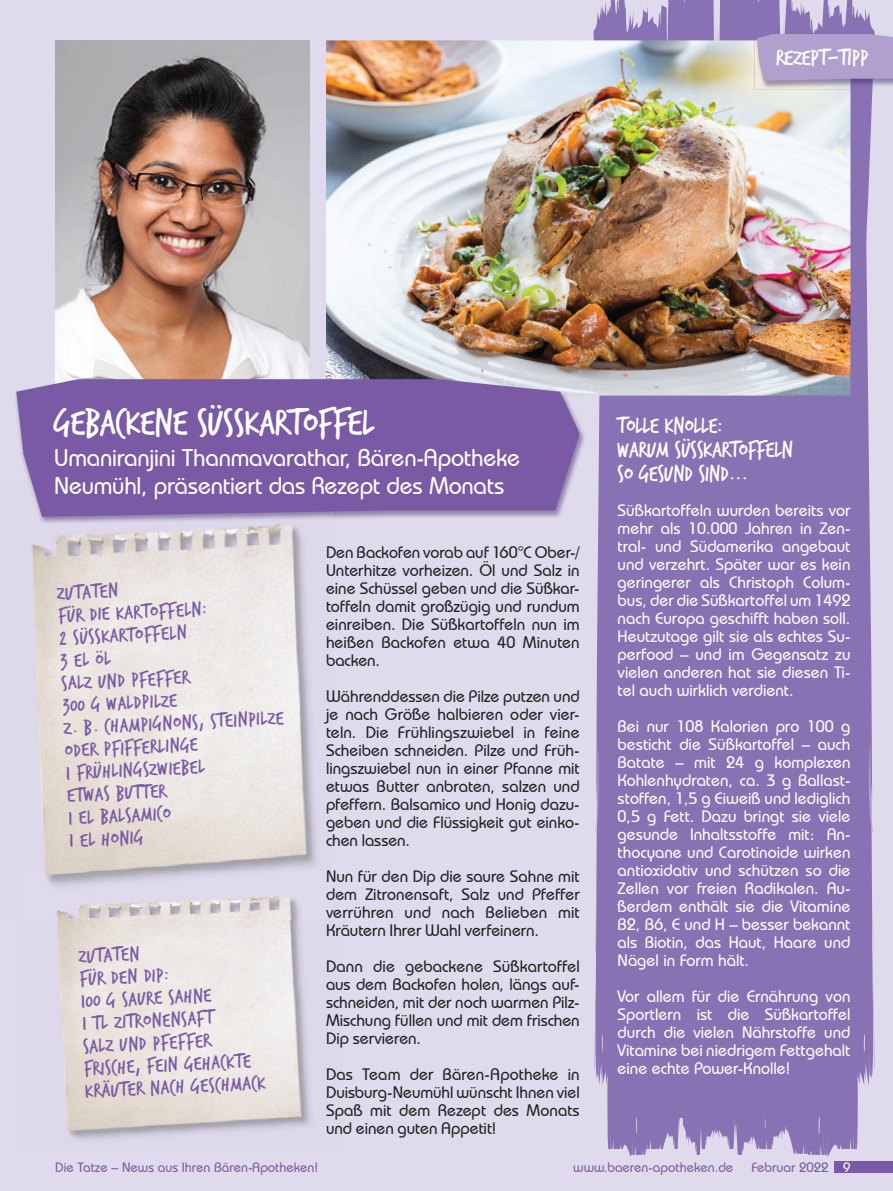
<style>
.page{position:relative;width:893px;height:1191px;background:#e0dbec}
.page>*{position:absolute;margin:0;border:0;box-sizing:border-box;transform-origin:0 0}
.t1{font:39px "Trash Hand";color:#fff}
.t2{font:500 24px/28.8px "Bauhaus IT Cby BT";letter-spacing:-.01em;color:#fff}
.t3{font:24px/24px "Trash Hand";color:#fff}
.t4{font:21px/22.5px "Trash Hand";color:#7b5aa5}
.t5{font:500 16.5px/18px "Bauhaus IT Cby BT";color:#fff;text-align:justify}
.t6{font:500 16.5px/18px "Bauhaus IT Cby BT";color:#231f20;text-align:justify}
.t7{font:500 13.5px "Bauhaus IT Cby BT";color:#7b5aa5}
.s1{color:#fff}
</style>
<div class="page">
<img style="left:57px;top:919px;width:254px;height:221px">
<img style="left:56px;top:896px;width:244px;height:23px">
<img style="left:32px;top:525px;width:254px;height:346px">
<img style="left:286px;top:526px;width:31px;height:342px">
<img style="left:45px;top:871px;width:192px;height:15px">
<img style="left:55px;top:40px;width:254px;height:338px">
<div style="left:834px;top:1161px;width:59px;height:12px;background:#7b5aa5"></div>
<svg style="left:737px;top:0;width:137px;height:1155px;background:#917bb7"></svg>
<div style="left:729px;top:0;width:79px;height:1149px;background:#8972b3"></div>
<svg style="left:594px;top:0;width:135px;height:1155px;fill:#8972b3"></svg>
<img style="left:326px;top:40px;width:524px;height:355px">
<img style="left:15px;top:378px;width:571px;height:141px">
<img style="left:15px;top:483px;width:317px;height:41px">
<img style="left:326px;top:378px;width:260px;height:17px">
<svg style="left:16px;top:379px;width:564px;height:138px;background:#8162a9"></svg>
<img style="left:808px;top:33px;width:66px;height:56px">
<img style="left:754px;top:33px;width:54px;height:7px">
<img style="left:754px;top:40px;width:96px;height:49px">
<svg style="left:757px;top:34px;width:136px;height:47px;background:#afa0cb"></svg>
<h2 class="t3" style="left:776px;top:47px;width:94px">REZEPT-TIPP</h2>
<h1 class="t1" style="left:54px;top:403px;width:322px">GEBACKENE SÜSSKARTOFFEL</h1>
<h2 class="t2" style="left:54px;top:442px;width:468px">Umaniranjini Thanmavarathar, Bären-Apotheke<br>Neumühl, präsentiert das Rezept des Monats</h2>
<p class="t4" style="left:56px;top:583px;width:222px;rotate:-3deg">ZUTATEN<br>FÜR DIE KARTOFFELN:<br>2 SÜSSKARTOFFELN<br>3 EL ÖL<br>SALZ UND PFEFFER<br>300 G WALDPILZE<br>Z. B. CHAMPIGNONS, STEINPILZE<br>ODER PFIFFERLINGE<br>1 FRÜHLINGSZWIEBEL<br>ETWAS BUTTER<br>1 EL BALSAMICO<br>1 EL HONIG</p>
<p class="t4" style="left:78px;top:946px;width:182px;rotate:-3deg">ZUTATEN<br>FÜR DEN DIP:<br>100 G SAURE SAHNE<br>1 TL ZITRONENSAFT<br>SALZ UND PFEFFER<br>FRISCHE, FEIN GEHACKTE<br>KRÄUTER NACH GESCHMACK</p>
<p class="t6" style="left:326px;top:543px;width:255px">Den Backofen vorab auf 160°C Ober-/ Unterhitze vorheizen. Öl und Salz in eine Schüssel geben und die Süßkar&shy;toffeln damit großzügig und rundum einreiben. Die Süßkartoffeln nun im heißen Backofen etwa 40 Minuten backen.</p>
<p class="t6" style="left:326px;top:687px;width:255px">Währenddessen die Pilze putzen und je nach Größe halbieren oder vier&shy;teln. Die Frühlingszwiebel in feine Scheiben schneiden. Pilze und Früh&shy;lingszwiebel nun in einer Pfanne mit etwas Butter anbraten, salzen und pfeffern. Balsamico und Honig dazu&shy;geben und die Flüssigkeit gut einko&shy;chen lassen.</p>
<p class="t6" style="left:326px;top:867px;width:255px">Nun für den Dip die saure Sahne mit dem Zitronensaft, Salz und Pfeffer verrühren und nach Belieben mit Kräutern Ihrer Wahl verfeinern.</p>
<p class="t6" style="left:326px;top:957px;width:255px">Dann die gebackene Süßkartoffel aus dem Backofen holen, längs auf&shy;schneiden, mit der noch warmen Pilz-Mischung füllen und mit dem frischen Dip servieren.</p>
<p class="t6" style="left:326px;top:1065px;width:255px">Das Team der Bären-Apotheke in Duisburg-Neumühl wünscht Ihnen viel Spaß mit dem Rezept des Monats und einen guten Appetit!</p>
<h2 class="t3" style="left:618px;top:414px;width:177px">TOLLE KNOLLE:<br>WARUM SÜSSKARTOFFELN<br>SO GESUND SIND...</h2>
<p class="t5" style="left:618px;top:501px;width:234px">Süßkartoffeln wurden bereits vor mehr als 10.000 Jahren in Zen&shy;tral- und Südamerika angebaut und verzehrt. Später war es kein geringerer als Christoph Colum&shy;bus, der die Süßkartoffel um 1492 nach Europa geschifft haben soll.<br>Heutzutage gilt sie als echtes Su&shy;perfood – und im Gegensatz zu vielen anderen hat sie diesen Ti&shy;tel auch wirklich verdient.</p>
<p class="t5" style="left:618px;top:717px;width:234px">Bei nur 108 Kalorien pro 100 g besticht die Süßkartoffel – auch Batate – mit 24 g komplexen Kohlenhydraten, ca. 3 g Ballast&shy;stoffen, 1,5 g Eiweiß und lediglich 0,5 g Fett. Dazu bringt sie viele gesunde Inhaltsstoffe mit: An&shy;thocyane und Carotinoide wirken antioxidativ und schützen so die Zellen vor freien Radikalen. Au&shy;ßerdem enthält sie die Vitamine B2, B6, E und H – besser bekannt als Biotin, das Haut, Haare und Nägel in Form hält.</p>
<p class="t5" style="left:618px;top:987px;width:234px">Vor allem für die Ernährung von Sportlern ist die Süßkartoffel durch die vielen Nährstoffe und Vitamine bei niedrigem Fettgehalt eine echte Power-Knolle!</p>
<p class="t7" style="left:55px;top:1159px;width:264px">Die Tatze – News aus Ihren Bären-Apotheken!</p>
<p class="t7" style="left:573px;top:1159px;width:161px">www.baeren-apotheken.de</p>
<p class="t7" style="left:752px;top:1159px;width:100px">Februar 2022 <span class="s1">9</span></p>
</div>
